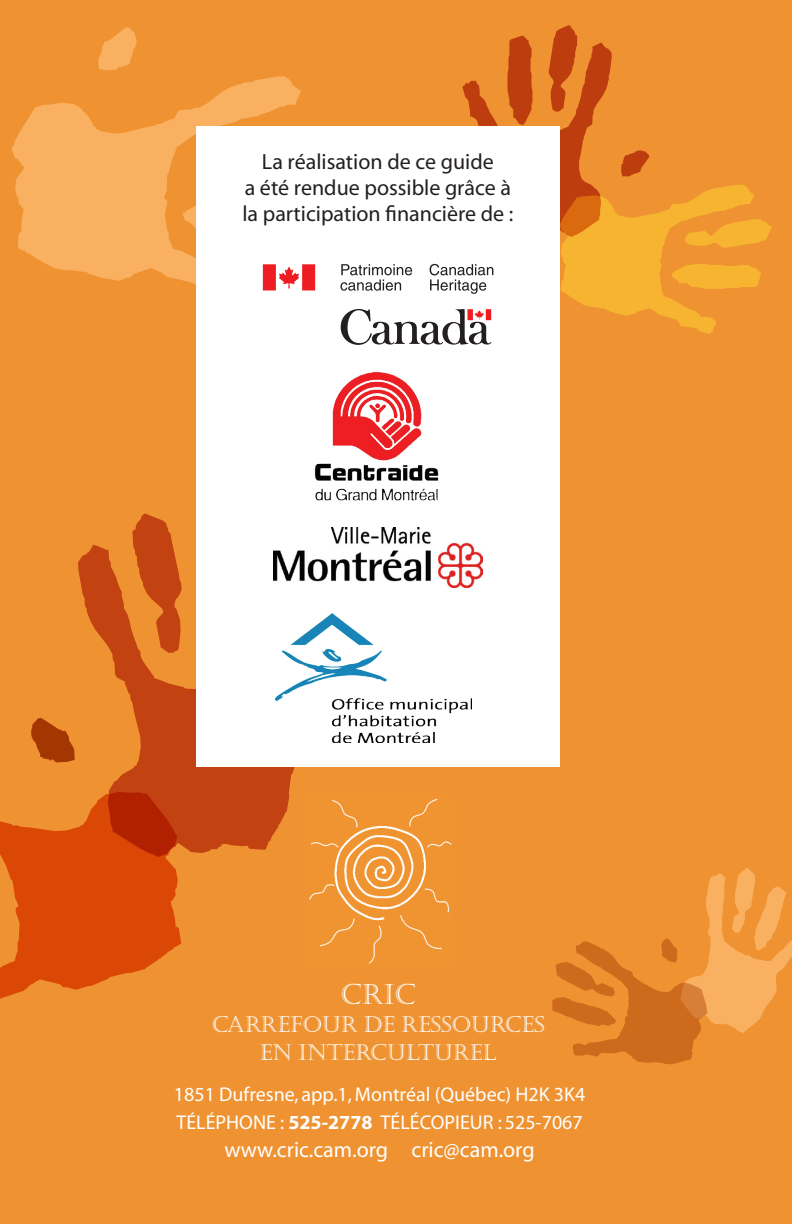
<style>
.page{position:relative;width:792px;height:1224px;background:#ef9332}
.page>*{position:absolute;margin:0;border:0;box-sizing:border-box;transform-origin:0 0}
.t1{font:28px "Castellar";color:#fff}
.t2{font:22px/26px "Myriad";color:#231f20;text-align:center}
.t3{font:22px/28px "Castellar";color:#fff;text-align:center}
.t4{font:22px "Myriad";color:#fff}
.t5{font:20px/28px "Myriad";color:#fff}
.s1{font-weight:700}
</style>
<div class="page">
<svg style="left:0;top:821px;width:181px;height:178px;fill:#db4805"></svg>
<svg style="left:31px;top:718px;width:44px;height:44px"></svg>
<svg style="left:0;top:912px;width:1px;height:42px"></svg>
<svg style="left:12px;top:76px;width:289px;height:209px;fill:#fab061"></svg>
<svg style="left:98px;top:27px;width:38px;height:43px"></svg>
<svg style="left:183px;top:196px;width:13px;height:39px"></svg>
<svg style="left:78px;top:545px;width:217px;height:312px;fill:#c24311"></svg>
<svg style="left:132px;top:514px;width:50px;height:139px"></svg>
<svg style="left:552px;top:868px;width:240px;height:196px"></svg>
<div style="left:196px;top:126px;width:364px;height:641px;background:#fff"></div>
<img style="left:309px;top:798px;width:142px;height:166px">
<img style="left:315px;top:372px;width:124px;height:129px">
<img style="left:274px;top:527px;width:208px;height:60px">
<img style="left:276px;top:613px;width:195px;height:130px">
<div style="left:302px;top:264px;width:13px;height:26px;background:#ee1d23"></div>
<svg style="left:279px;top:267px;width:20px;height:21px"></svg>
<div style="left:263px;top:264px;width:13px;height:26px;background:#ee1d23"></div>
<svg style="left:340px;top:25px;width:432px;height:320px"></svg>
<div style="left:486px;top:309px;width:5px;height:11px;background:#ee1d23"></div>
<div style="left:467px;top:309px;width:6px;height:11px;background:#ee1d23"></div>
<p class="t2" style="left:242px;top:149px;width:273px">La réalisation de ce guide<br>a été rendue possible grâce à la participation financière de :</p>
<h1 class="t1" style="left:340px;top:980px;width:77px">CRIC</h1>
<p class="t3" style="left:211px;top:1011px;width:335px">CARREFOUR DE RESSOURCES<br>EN INTERCULTUREL</p>
<p class="t5" style="left:174px;top:1081px;width:413px">1851 Dufresne, app.1, Montréal (Québec) H2K 3K4<br>TÉLÉPHONE : <span class="s1">525-2778</span> TÉLÉCOPIEUR : 525-7067</p>
<p class="t4" style="left:225px;top:1139px;width:312px">www.cric.cam.org cric@cam.org</p>
</div>
